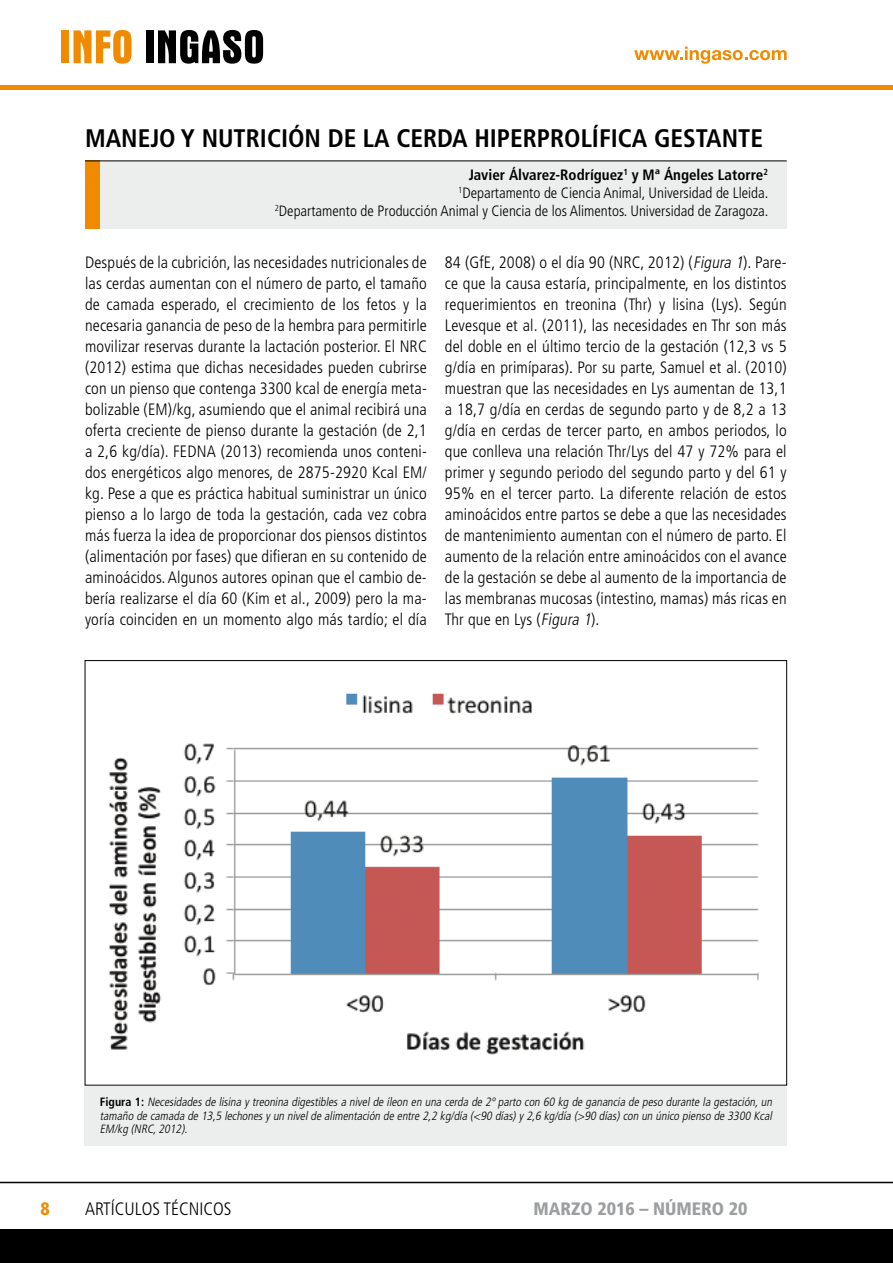
<style>
.page{position:relative;width:893px;height:1263px;background:#fff}
.page>*{position:absolute;margin:0;border:0;box-sizing:border-box;transform-origin:0 0}
.t1{font:700 condensed 25.35px "Frutiger";color:#000}
.t2{font:900 condensed 18px "Frutiger";color:#9c9e9f}
.t3{font:300 condensed 18px "Frutiger";color:#000}
.t4{font:900 condensed 18px "Frutiger";color:#f08a00}
.t5{font:300 condensed 16.5px/21px "Frutiger";letter-spacing:.01em;color:#000;text-align:justify}
.t6{font:300 condensed 15px/18px "Frutiger";color:#000;text-align:right}
.t7{font:italic 300 condensed 12px/13.5px "Frutiger";color:#000;text-align:justify}
.s1{font-weight:700}
.s2{font-style:italic}
.s3{font-weight:700;font-style:normal}
</style>
<div class="page">
<hr style="left:0;top:85px;width:893px;height:4px;background:#f08a00">
<div style="left:62px;top:30px;width:7px;height:33px;background:#f08a00"></div>
<svg style="left:74px;top:30px;width:57px;height:34px"></svg>
<div style="left:146px;top:30px;width:7px;height:33px;background:#000"></div>
<svg style="left:158px;top:30px;width:105px;height:34px"></svg>
<div style="left:0;top:1229px;width:893px;height:34px;background:#000"></div>
<hr style="left:0;top:1182px;width:893px;height:1px;background:#000">
<svg style="left:634px;top:47px;width:153px;height:17px"></svg>
<div style="left:85px;top:161px;width:702px;height:68px;background:#eceded"></div>
<div style="left:85px;top:161px;width:15px;height:68px;background:#f08a00"></div>
<hr style="left:85px;top:161px;width:702px;height:1px;background:#000">
<img style="left:109px;top:693px;width:650px;height:362px">
<div style="left:85px;top:1086px;width:702px;height:60px;background:#eceded"></div>
<h1 class="t1" style="left:85px;top:123px;width:679px">MANEJO Y NUTRICIÓN DE LA CERDA HIPERPROLÍFICA GESTANTE</h1>
<p class="t6" style="left:275px;top:166px;width:495px"><span class="s1">Javier Álvarez-Rodríguez</span><sup>1</sup> <span class="s1">y Mª Ángeles Latorre</span><sup>2<br></sup><sup>1</sup>Departamento de Ciencia Animal, Universidad de Lleida.<br><sup>2</sup>Departamento de Producción Animal y Ciencia de los Alimentos. Universidad de Zaragoza.</p>
<p class="t5" style="left:85px;top:252px;width:343px">Después de la cubrición, las necesidades nutricionales de las cerdas aumentan con el número de parto, el tamaño de camada esperado, el crecimiento de los fetos y la necesaria ganancia de peso de la hembra para permitirle movilizar reservas durante la lactación posterior. El NRC (2012) estima que dichas necesidades pueden cubrirse con un pienso que contenga 3300 kcal de energía meta&shy;bolizable (EM)/kg, asumiendo que el animal recibirá una oferta creciente de pienso durante la gestación (de 2,1 a 2,6 kg/día). FEDNA (2013) recomienda unos conteni&shy;dos energéticos algo menores, de 2875-2920 Kcal EM/ kg. Pese a que es práctica habitual suministrar un único pienso a lo largo de toda la gestación, cada vez cobra más fuerza la idea de proporcionar dos piensos distintos (alimentación por fases) que difieran en su contenido de aminoácidos. Algunos autores opinan que el cambio de&shy;bería realizarse el día 60 (Kim et al., 2009) pero la ma&shy;yoría coinciden en un momento algo más tardío; el día</p>
<p class="t5" style="left:445px;top:252px;width:343px">84 (GfE, 2008) o el día 90 (NRC, 2012) (<span class="s2">Figura 1</span>). Pare&shy;ce que la causa estaría, principalmente, en los distintos requerimientos en treonina (Thr) y lisina (Lys). Según Levesque et al. (2011), las necesidades en Thr son más del doble en el último tercio de la gestación (12,3 vs 5 g/día en primíparas). Por su parte, Samuel et al. (2010) muestran que las necesidades en Lys aumentan de 13,1 a 18,7 g/día en cerdas de segundo parto y de 8,2 a 13 g/día en cerdas de tercer parto, en ambos periodos, lo que conlleva una relación Thr/Lys del 47 y 72% para el primer y segundo periodo del segundo parto y del 61 y 95% en el tercer parto. La diferente relación de estos aminoácidos entre partos se debe a que las necesidades de mantenimiento aumentan con el número de parto. El aumento de la relación entre aminoácidos con el avance de la gestación se debe al aumento de la importancia de las membranas mucosas (intestino, mamas) más ricas en Thr que en Lys (<span class="s2">Figura 1</span>).</p>
<p class="t7" style="left:100px;top:1095px;width:676px"><span class="s3">F i g u r a 1 :</span> Necesidades de lisina y treonina digestibles a nivel de íleon en una cerda de 2º parto con 60 kg de ganancia de peso durante la gestación,un tamaño de camada de 13,5 lechonesyun nivelde alimentación de entre 2,2 kg/día (&lt;90 días)y2,6 kg/día (&gt;90 días)con un único pienso de 3300 Kcal EM/kg (NRC,2012).</p>
<p class="t4" style="left:40px;top:1198px;width:11px">8</p>
<p class="t3" style="left:85px;top:1199px;width:148px">ARTÍCULOS TÉCNICOS</p>
<p class="t2" style="left:533px;top:1198px;width:216px">MARZO 2016 – NÚMERO 20</p>
</div>
